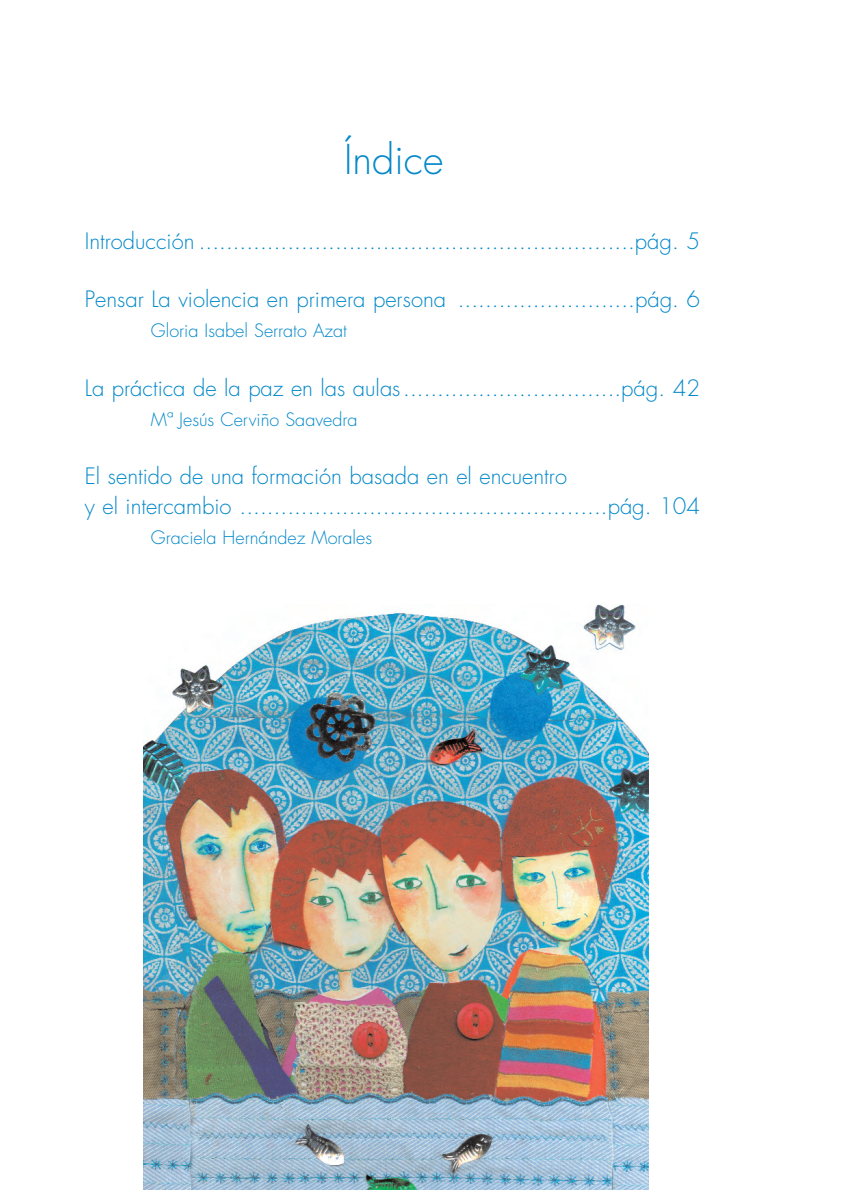
<style>
.page{position:relative;width:850px;height:1190px;background:#fff}
.page>*{position:absolute;margin:0;border:0;box-sizing:border-box;transform-origin:0 0}
.t1{font:300 40px "Futura";color:#0388c9}
.t2{font:300 22px/30px "Futura";color:#0388c9}
.t3{font:300 18px "Futura";color:#0388c9}
</style>
<div class="page">
<img style="left:144px;top:605px;width:505px;height:585px">
<h1 class="t1" style="left:344px;top:141px;width:101px">Índice</h1>
<p class="t2" style="left:85px;top:228px;width:617px">Introducción ................................................................pág. 5</p>
<p class="t2" style="left:85px;top:286px;width:617px">Pensar La violencia en primera persona ..........................pág. 6</p>
<p class="t3" style="left:151px;top:322px;width:198px">Gloria Isabel Serrato Azat</p>
<p class="t2" style="left:85px;top:375px;width:617px">La práctica de la paz en las aulas................................pág. 42</p>
<p class="t3" style="left:151px;top:411px;width:208px">Mª Jesús Cerviño Saavedra</p>
<p class="t2" style="left:85px;top:463px;width:617px">El sentido de una formación basada en el encuentro<br>y el intercambio ......................................................pág. 104</p>
<p class="t3" style="left:151px;top:529px;width:223px">Graciela Hernández Morales</p>
</div>
